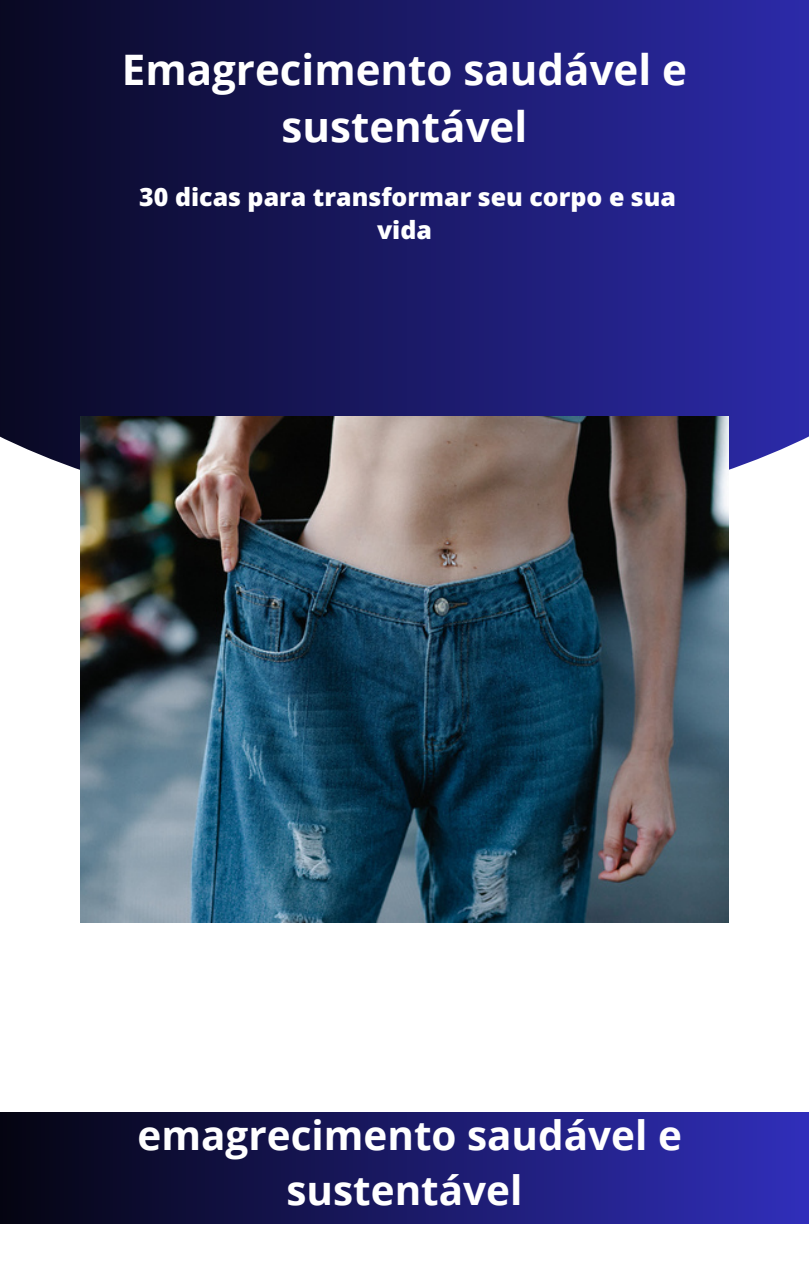
<style>
.page{position:relative;width:809px;height:1263px;background:#fff}
.page>*{position:absolute;margin:0;border:0;box-sizing:border-box;transform-origin:0 0}
.t1{font:700 42px/56.8px "Open Sans";color:#fff;text-align:center}
.t2{font:700 40.35px/55.2px "Open Sans";color:#fff;text-align:center}
.t3{font:800 24.9px/33.2px "Open Sans";color:#fff;text-align:center}
</style>
<div class="page">
<svg style="left:0;top:0;width:808px;height:521px;background:#212069"></svg>
<div style="left:0;top:1113px;width:808px;height:110px;background:linear-gradient(to right,#040411,#302eba)"></div>
<img style="left:81px;top:416px;width:647px;height:507px">
<h1 class="t1" style="left:122px;top:40px;width:566px">Emagrecimento saudável e sustentável</h1>
<p class="t3" style="left:139px;top:179px;width:538px">30 dicas para transformar seu corpo e sua vida</p>
<h2 class="t2" style="left:137px;top:1106px;width:545px">emagrecimento saudável e sustentável</h2>
</div>
